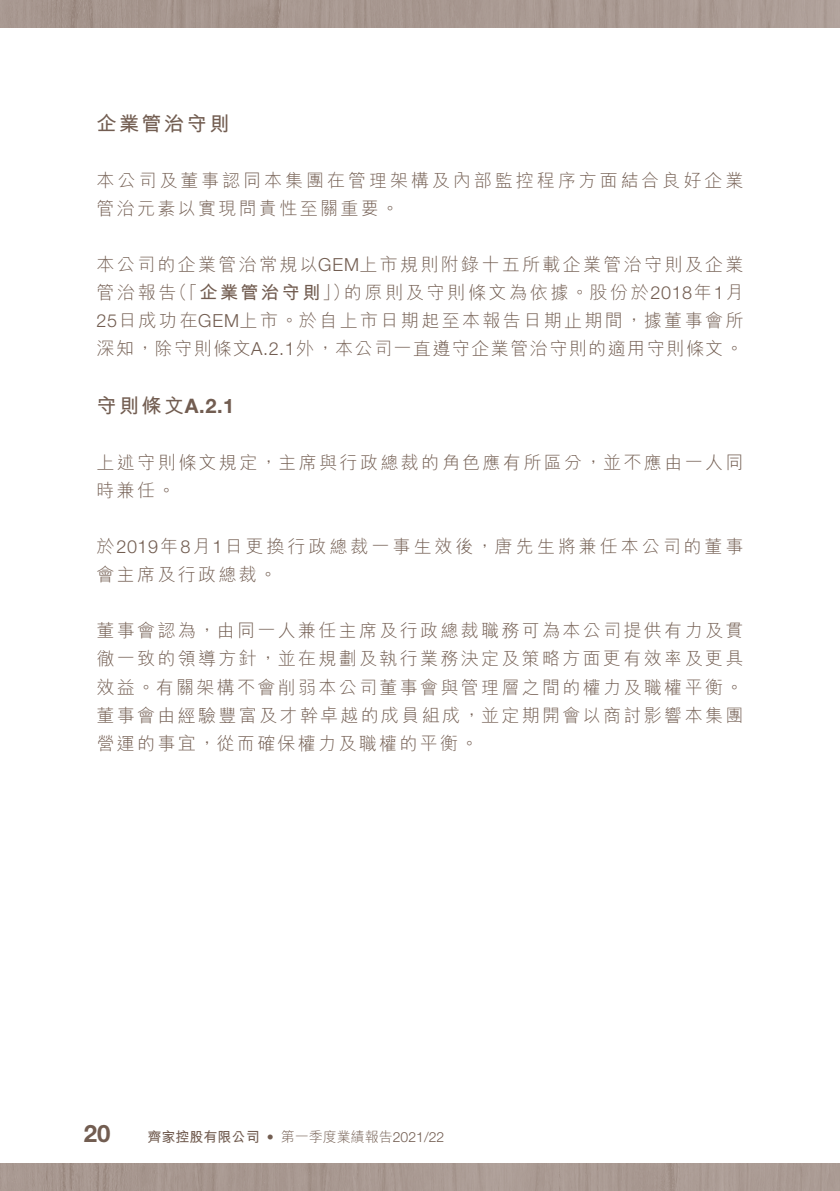
<style>
.page{position:relative;width:840px;height:1191px;background:#fff}
.page>*{position:absolute;margin:0;border:0;box-sizing:border-box;transform-origin:0 0}
.t1{font:700 24px "Helvetica Neue LT Std";color:#725d51}
._01_H1{font:700 20px "Helvetica Neue LT Std";color:#725d51}
._01_H1-2{font:700 20px "M Hei HK";letter-spacing:.13em;color:#725d51}
._00_txt{font:300 18px/28px "M Hei HK";letter-spacing:.13em;color:#725d51;text-align:justify}
._00_txt-2{font:300 18px/28px "M Hei HK";letter-spacing:.165em;color:#725d51}
.t2{font:700 14px "M Hei HK";color:#725d51}
.s1{font-family:"Helvetica Neue LT Std"}
.s2{font-weight:700}
.s3{font-family:"M Hei HK"}
.s4{font-family:"Helvetica Neue LT Std";font-weight:300}
.s5{font-weight:300}
</style>
<div class="page">
<img style="left:0;top:0;width:840px;height:1191px">
<div style="left:0;top:28px;width:839px;height:1134px;background:#fff"></div>
<p class="_01_H1-2" style="left:96px;top:109px;width:134px">企業管治守則</p>
<p class="_00_txt-2" style="left:96px;top:166px;width:648px">本公司及董事認同本集團在管理架構及內部監控程序方面結合良好企業管治元素以實現問責性至關重要。</p>
<p class="_00_txt" style="left:96px;top:250px;width:648px">本公司的企業管治常規以<span class="s1">GEM</span>上市規則附錄十五所載企業管治守則及企業管治報告（「<span class="s2">企業管治守則</span>」）的原則及守則條文為依據。股份於<span class="s1">2018</span>年<span class="s1">1</span>月<span class="s1">25</span>日成功在<span class="s1">GEM</span>上市。於自上市日期起至本報告日期止期間，據董事會所深知，除守則條文<span class="s1">A.2.1</span>外，本公司一直遵守企業管治守則的適用守則條文。</p>
<p class="_01_H1" style="left:96px;top:394px;width:139px"><span class="s3">守則條文</span>A.2.1</p>
<p class="_00_txt" style="left:96px;top:448px;width:648px">上述守則條文規定，主席與行政總裁的角色應有所區分，並不應由一人同時兼任。</p>
<p class="_00_txt-2" style="left:96px;top:532px;width:648px">於<span class="s1">2019</span>年<span class="s1">8</span>月<span class="s1">1</span>日更換行政總裁一事生效後，唐先生將兼任本公司的董事會主席及行政總裁。</p>
<p class="_00_txt" style="left:96px;top:616px;width:648px">董事會認為，由同一人兼任主席及行政總裁職務可為本公司提供有力及貫徹一致的領導方針，並在規劃及執行業務決定及策略方面更有效率及更具效益。有關架構不會削弱本公司董事會與管理層之間的權力及職權平衡。董事會由經驗豐富及才幹卓越的成員組成，並定期開會以商討影響本集團營運的事宜，從而確保權力及職權的平衡。</p>
<h1 class="t1" style="left:84px;top:1118px;width:28px">20</h1>
<p class="t2" style="left:147px;top:1127px;width:298px">齊家控股有限公司 <span class="s4">•</span> <span class="s5">第一季度業績報告</span><span class="s4">2021/22</span></p>
</div>
